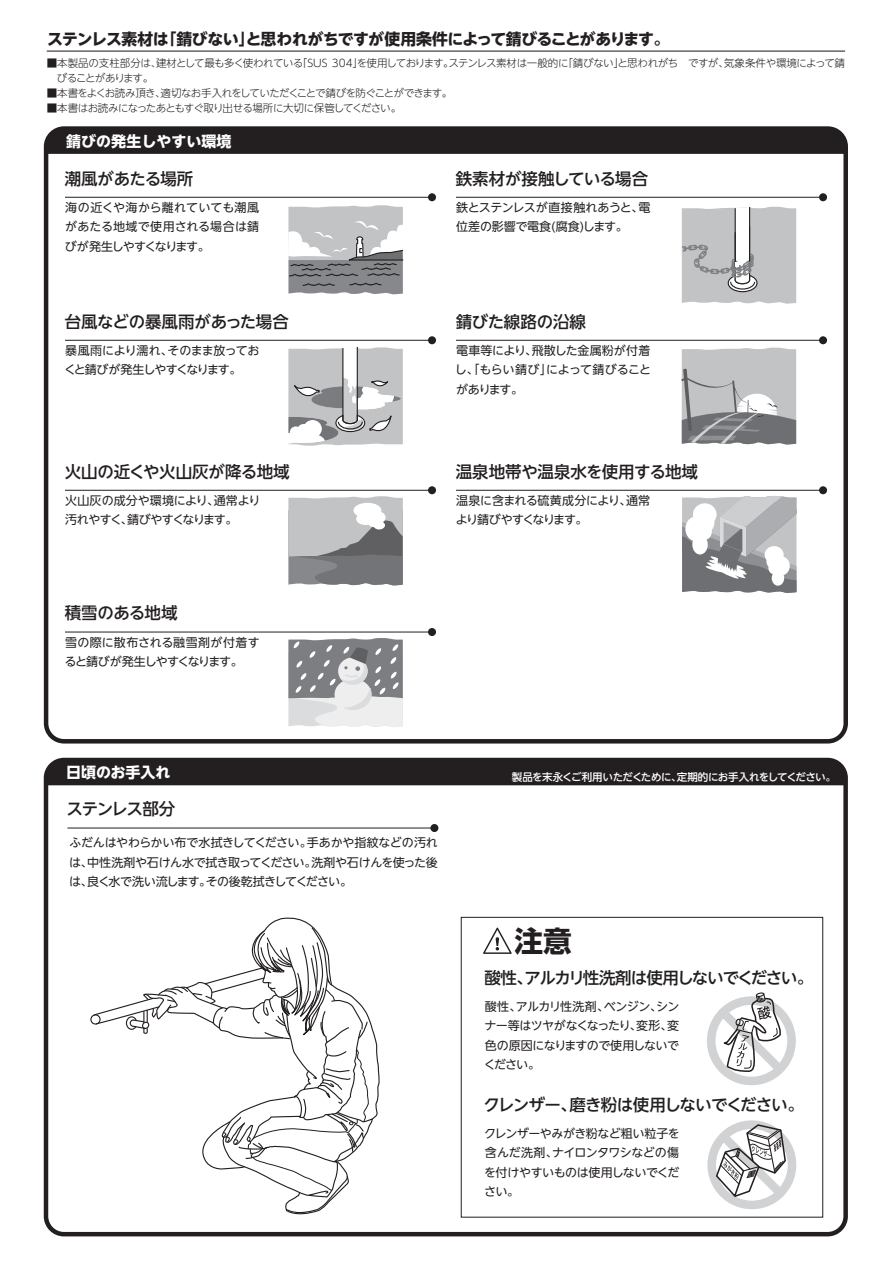
<style>
.page{position:relative;width:893px;height:1263px;background:#fff}
.page>*{position:absolute;margin:0;border:0;box-sizing:border-box;transform-origin:0 0}
.t1{font:700 28.65px "UD Shin Go NT Pro";color:#231f20}
.t2{font:500 16.5px "UD Shin Go NT Pro";letter-spacing:-.01em;color:#231f20}
.t3{font:500 16.5px "UD Shin Go NT Pro";letter-spacing:-.09em;color:#231f20}
.t4{font:500 16.5px "UD Shin Go NT Pro";letter-spacing:-.055em;color:#231f20}
.t5{font:500 16.5px "UD Shin Go NT Pro";letter-spacing:-.07em;color:#231f20}
.t6{font:500 16.5px "UD Shin Go NT Pro";letter-spacing:-.03em;color:#231f20}
.t7{font:700 15.9px "UD Shin Go NT Pro";letter-spacing:-.035em;color:#231f20}
.t8{font:700 15px "UD Shin Go NT Pro";color:#fff}
.t9{font:12px/19.5px "UD Shin Go NT Pro";letter-spacing:-.03em;color:#231f20;text-align:justify}
.t10{font:12px/19.5px "UD Shin Go NT Pro";letter-spacing:-.05em;color:#231f20}
.t11{font:12px/19.5px "UD Shin Go NT Pro";letter-spacing:-.01em;color:#231f20}
.t12{font:300 10.5px/15px "UD Shin Go NT Pro";letter-spacing:-.055em;color:#231f20}
.t13{font:500 10.5px "UD Shin Go NT Pro";letter-spacing:-.055em;color:#fff}
</style>
<div class="page">
<div style="left:44px;top:758px;width:804px;height:478px;border:4px solid #231f20;border-radius:18px"></div>
<div style="left:46px;top:760px;width:800px;height:25px;background:#231f20"></div>
<hr style="left:67px;top:828px;width:367px;height:1px;background:#231f20">
<div style="left:430px;top:824px;width:8px;height:8px;background:#231f20;border-radius:50%"></div>
<svg style="left:483px;top:927px;width:29px;height:27px"></svg>
<svg style="left:707px;top:992px;width:89px;height:93px"></svg>
<svg style="left:707px;top:1120px;width:89px;height:89px"></svg>
<div style="left:461px;top:917px;width:362px;height:300px;border:1px solid #231f20"></div>
<div style="left:44px;top:126px;width:804px;height:617px;border:4px solid #231f20;border-radius:18px"></div>
<div style="left:46px;top:129px;width:800px;height:25px;background:#231f20"></div>
<hr style="left:65px;top:197px;width:367px;height:1px;background:#231f20">
<hr style="left:65px;top:340px;width:367px;height:1px;background:#231f20">
<hr style="left:456px;top:197px;width:367px;height:1px;background:#231f20">
<hr style="left:456px;top:340px;width:367px;height:1px;background:#231f20">
<div style="left:428px;top:193px;width:8px;height:8px;background:#231f20;border-radius:50%"></div>
<div style="left:428px;top:336px;width:8px;height:8px;background:#231f20;border-radius:50%"></div>
<div style="left:819px;top:193px;width:8px;height:8px;background:#231f20;border-radius:50%"></div>
<div style="left:819px;top:336px;width:8px;height:8px;background:#231f20;border-radius:50%"></div>
<svg style="left:288px;top:205px;width:116px;height:90px;background:#adaeb0"></svg>
<svg style="left:288px;top:346px;width:115px;height:100px"></svg>
<svg style="left:681px;top:347px;width:115px;height:98px;background:#aeafb1"></svg>
<svg style="left:682px;top:206px;width:114px;height:98px;background:#c3c4c6"></svg>
<hr style="left:65px;top:490px;width:367px;height:1px;background:#231f20">
<hr style="left:456px;top:490px;width:367px;height:1px;background:#231f20">
<div style="left:428px;top:486px;width:8px;height:8px;background:#231f20;border-radius:50%"></div>
<div style="left:819px;top:486px;width:8px;height:8px;background:#231f20;border-radius:50%"></div>
<svg style="left:288px;top:496px;width:115px;height:90px;background:#a2a3a6"></svg>
<hr style="left:65px;top:632px;width:367px;height:1px;background:#231f20">
<div style="left:428px;top:628px;width:8px;height:8px;background:#231f20;border-radius:50%"></div>
<svg style="left:682px;top:496px;width:114px;height:97px"></svg>
<svg style="left:288px;top:638px;width:115px;height:89px;background:#b2b3b5"></svg>
<hr style="left:47px;top:51px;width:798px;height:1px;background:#231f20">
<div style="left:90px;top:1014px;width:11px;height:10px;border:1px solid #231f20;border-radius:50%"></div>
<svg style="left:93px;top:917px;width:287px;height:298px"></svg>
<h3 class="t7" style="left:47px;top:26px;width:624px">ステンレス素材は「錆びない」と思われがちですが使用条件によって錆びることがあります。</h3>
<p class="t12" style="left:47px;top:55px;width:800px">■本製品の支柱部分は、建材として最も多く使われている「SUS 304」を使用しております。ステンレス素材は一般的に「錆びない」と思われがち　ですが、気象条件や環境によって錆　びることがあります。</p>
<p class="t12" style="left:47px;top:85px;width:407px">■本書をよくお読み頂き、適切なお手入れをしていただくことで錆びを防ぐことができます。</p>
<p class="t12" style="left:47px;top:100px;width:356px">■本書はお読みになったあともすぐ取り出せる場所に大切に保管してください。</p>
<p class="t8" style="left:66px;top:129px;width:166px">錆びの発生しやすい環境</p>
<h2 class="t2" style="left:65px;top:165px;width:130px">潮風があたる場所</h2>
<p class="t9" style="left:65px;top:197px;width:196px">海の近くや海から離れていても潮風があたる地域で使用される場合は錆びが発生しやすくなります。</p>
<h2 class="t2" style="left:65px;top:308px;width:226px">台風などの暴風雨があった場合</h2>
<p class="t10" style="left:64px;top:340px;width:197px">暴風雨により濡れ、そのまま放っておくと錆びが発生しやすくなります。</p>
<h2 class="t2" style="left:65px;top:458px;width:227px">火山の近くや火山灰が降る地域</h2>
<p class="t9" style="left:65px;top:490px;width:197px">火山灰の成分や環境により、通常より汚れやすく、錆びやすくなります。</p>
<h2 class="t6" style="left:65px;top:600px;width:114px">積雪のある地域</h2>
<p class="t11" style="left:65px;top:632px;width:197px">雪の際に散布される融雪剤が付着すると錆びが発生しやすくなります。</p>
<h2 class="t2" style="left:456px;top:165px;width:194px">鉄素材が接触している場合</h2>
<p class="t9" style="left:456px;top:197px;width:196px">鉄とステンレスが直接触れあうと、電位差の影響で電食(腐食)します。</p>
<h2 class="t2" style="left:456px;top:308px;width:132px">錆びた線路の沿線</h2>
<p class="t9" style="left:455px;top:340px;width:198px">電車等により、飛散した金属粉が付着し、「もらい錆び」によって錆びることがあります。</p>
<h2 class="t2" style="left:456px;top:458px;width:244px">温泉地帯や温泉水を使用する地域</h2>
<p class="t10" style="left:456px;top:490px;width:196px">温泉に含まれる硫黄成分により、通常より錆びやすくなります。</p>
<p class="t8" style="left:66px;top:760px;width:106px">日頃のお手入れ</p>
<p class="t13" style="left:512px;top:768px;width:326px">製品を末永くご利用いただくために、定期的にお手入れをしてください。</p>
<h2 class="t5" style="left:66px;top:796px;width:110px">ステンレス部分</h2>
<p class="t9" style="left:69px;top:832px;width:370px">ふだんはやわらかい布で水拭きしてください。手あかや指紋などの汚れは、中性洗剤や石けん水で拭き取ってください。洗剤や石けんを使った後は、良く水で洗い流します。その後乾拭きしてください。</p>
<h1 class="t1" style="left:514px;top:918px;width:59px">注意</h1>
<h2 class="t3" style="left:484px;top:964px;width:330px">酸性、アルカリ性洗剤は使用しないでください。</h2>
<p class="t9" style="left:484px;top:996px;width:197px">酸性、アルカリ性洗剤、ベンジン、シンナー等はツヤがなくなったり、変形、変色の原因になりますので使用しないでください。</p>
<h2 class="t4" style="left:484px;top:1091px;width:322px">クレンザー、磨き粉は使用しないでください。</h2>
<p class="t9" style="left:484px;top:1123px;width:197px">クレンザーやみがき粉など粗い粒子を含んだ洗剤、ナイロンタワシなどの傷を付けやすいものは使用しないでください。</p>
</div>
